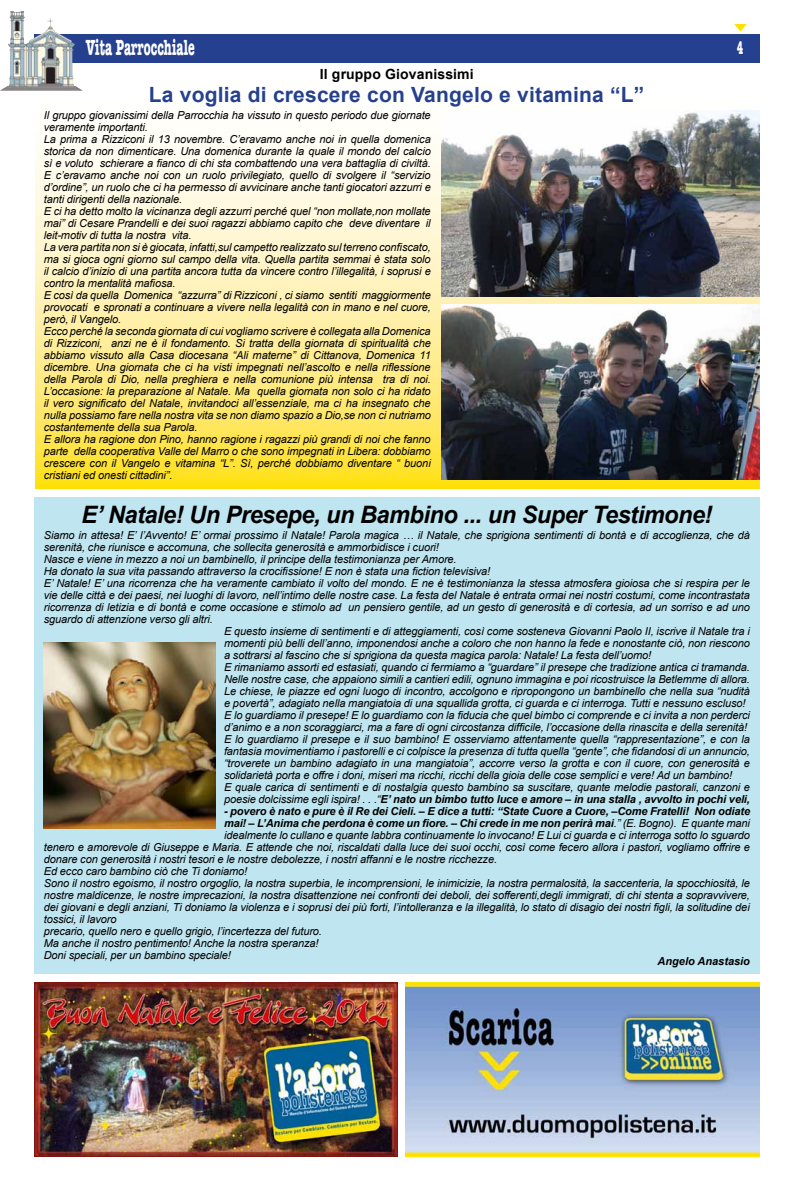
<style>
.page{position:relative;width:794px;height:1191px;background:#fff}
.page>*{position:absolute;margin:0;border:0;box-sizing:border-box;transform-origin:0 0}
.t1{font:italic 700 24px "Arial";letter-spacing:-.02em;color:#000}
.t2{font:700 21px "Arial";letter-spacing:.01em;color:#25418e}
.t3{font:700 14px "Arial";letter-spacing:.01em;color:#000}
.t4{font:12px "Bocci Text 13 Stch";letter-spacing:.05em;color:#fff}
.t5{font:italic 11px/12px "Arial";letter-spacing:-.01em;color:#000}
.t6{font:italic 700 11px "Arial";letter-spacing:-.01em;color:#000}
.t7{font:10px "Bocci Text 13 Stch";color:#fff}
.s1{font-weight:400}
</style>
<div class="page">
<svg style="left:35px;top:62px;width:725px;height:426px"></svg>
<div style="left:34px;top:497px;width:726px;height:477px;background:#bfe5f0"></div>
<div style="left:34px;top:34px;width:726px;height:28px;background:#25408f"></div>
<svg style="left:734px;top:24px;width:12px;height:8px"></svg>
<img style="left:0;top:11px;width:82px;height:80px">
<img style="left:405px;top:982px;width:355px;height:175px">
<img style="left:441px;top:111px;width:319px;height:185px">
<img style="left:441px;top:305px;width:319px;height:174px">
<img style="left:34px;top:982px;width:363px;height:175px">
<img style="left:44px;top:643px;width:171px;height:185px">
<p class="t4" style="left:86px;top:44px;width:110px">Vita Parrocchiale</p>
<p class="t3" style="left:320px;top:64px;width:155px">Il gruppo Giovanissimi</p>
<h2 class="t2" style="left:149px;top:80px;width:497px">La voglia di crescere con Vangelo e vitamina “L”</h2>
<p class="t5" style="left:44px;top:109px;width:388px">Il gruppo giovanissimi della Parrocchia ha vissuto in questo periodo due giornate veramente importanti.<br>La prima a Rizziconi il 13 novembre. C’eravamo anche noi in quella domenica storica da non dimenticare. Una domenica durante la quale il mondo del calcio sì e voluto schierare a fianco di chi sta combattendo una vera battaglia di civiltà.<br>E c’eravamo anche noi con un ruolo privilegiato, quello di svolgere il “servizio d’ordine”, un ruolo che ci ha permesso di avvicinare anche tanti giocatori azzurri e tanti dirigenti della nazionale.<br>E ci ha detto molto la vicinanza degli azzurri perché quel “non mollate,non mollate mai” di Cesare Prandelli e dei suoi ragazzi abbiamo capito che deve diventare il leit-motiv di tutta la nostra vita.<br>La vera partita non si è giocata, infatti,sul campetto realizzato sul terreno confiscato, ma si gioca ogni giorno sul campo della vita. Quella partita semmai è stata solo il calcio d’inizio di una partita ancora tutta da vincere contro l’illegalità, i soprusi e contro la mentalità mafiosa.<br>E così da quella Domenica “azzurra” di Rizziconi , ci siamo sentiti maggiormente provocati e spronati a continuare a vivere nella legalità con in mano e nel cuore, però, il Vangelo.<br>Ecco perché la seconda giornata di cui vogliamo scrivere è collegata alla Domenica di Rizziconi, anzi ne è il fondamento. Si tratta della giornata di spiritualità che abbiamo vissuto alla Casa diocesana “Ali materne” di Cittanova, Domenica 11 dicembre. Una giornata che ci ha visti impegnati nell’ascolto e nella riflessione della Parola di Dio, nella preghiera e nella comunione più intensa tra di noi.<br>L’occasione: la preparazione al Natale. Ma quella giornata non solo ci ha ridato il vero significato del Natale, invitandoci all’essenziale, ma ci ha insegnato che nulla possiamo fare nella nostra vita se non diamo spazio a Dio,se non ci nutriamo costantemente della sua Parola.<br>E allora ha ragione don Pino, hanno ragione i ragazzi più grandi di noi che fanno parte della cooperativa Valle del Marro o che sono impegnati in Libera: dobbiamo crescere con il Vangelo e vitamina “L”. Sì, perché dobbiamo diventare “ buoni cristiani ed onesti cittadini”.</p>
<p class="t7" style="left:737px;top:45px;width:8px">4</p>
<h1 class="t1" style="left:82px;top:498px;width:632px">E’ Natale! Un Presepe, un Bambino ... un Super Testimone!</h1>
<p class="t5" style="left:44px;top:529px;width:707px">Siamo in attesa! E’ l’Avvento! E’ ormai prossimo il Natale! Parola magica … il Natale, che sprigiona sentimenti di bontà e di accoglienza, che dà</p>
<p class="t5" style="left:44px;top:541px;width:397px">serenità, che riunisce e accomuna, che sollecita generosità e ammorbidisce i cuori!</p>
<p class="t5" style="left:44px;top:553px;width:414px">Nasce e viene in mezzo a noi un bambinello, il principe della testimonianza per Amore.</p>
<p class="t5" style="left:44px;top:565px;width:448px">Ha donato la sua vita passando attraverso la crocifissione! E non è stata una fiction televisiva!</p>
<p class="t5" style="left:44px;top:577px;width:707px">E’ Natale! E’ una ricorrenza che ha veramente cambiato il volto del mondo. E ne è testimonianza la stessa atmosfera gioiosa che si respira per le</p>
<p class="t5" style="left:44px;top:589px;width:707px">vie delle città e dei paesi, nei luoghi di lavoro, nell’intimo delle nostre case. La festa del Natale è entrata ormai nei nostri costumi, come incontrastata</p>
<p class="t5" style="left:44px;top:601px;width:707px">ricorrenza di letizia e di bontà e come occasione e stimolo ad un pensiero gentile, ad un gesto di generosità e di cortesia, ad un sorriso e ad uno</p>
<p class="t5" style="left:44px;top:613px;width:170px">sguardo di attenzione verso gli altri.</p>
<p class="t5" style="left:224px;top:625px;width:527px">E questo insieme di sentimenti e di atteggiamenti, così come sosteneva Giovanni Paolo II, iscrive il Natale tra i</p>
<p class="t5" style="left:224px;top:637px;width:527px">momenti più belli dell’anno, imponendosi anche a coloro che non hanno la fede e nonostante ciò, non riescono</p>
<p class="t5" style="left:224px;top:649px;width:429px">a sottrarsi al fascino che si sprigiona da questa magica parola: Natale! La festa dell’uomo!</p>
<p class="t5" style="left:224px;top:661px;width:527px">E rimaniamo assorti ed estasiati, quando ci fermiamo a “guardare” il presepe che tradizione antica ci tramanda.</p>
<p class="t5" style="left:224px;top:673px;width:527px">Nelle nostre case, che appaiono simili a cantieri edili, ognuno immagina e poi ricostruisce la Betlemme di allora.</p>
<p class="t5" style="left:224px;top:685px;width:527px">Le chiese, le piazze ed ogni luogo di incontro, accolgono e ripropongono un bambinello che nella sua “nudità</p>
<p class="t5" style="left:224px;top:697px;width:523px">e povertà”, adagiato nella mangiatoia di una squallida grotta, ci guarda e ci interroga. Tutti e nessuno escluso!</p>
<p class="t5" style="left:224px;top:709px;width:527px">E lo guardiamo il presepe! E lo guardiamo con la fiducia che quel bimbo ci comprende e ci invita a non perderci</p>
<p class="t5" style="left:224px;top:721px;width:525px">d’animo e a non scoraggiarci, ma a fare di ogni circostanza difficile, l’occasione della rinascita e della serenità!</p>
<p class="t5" style="left:224px;top:733px;width:527px">E lo guardiamo il presepe e il suo bambino! E osserviamo attentamente quella “rappresentazione”, e con la</p>
<p class="t5" style="left:224px;top:745px;width:527px">fantasia movimentiamo i pastorelli e ci colpisce la presenza di tutta quella “gente”, che fidandosi di un annuncio,</p>
<p class="t5" style="left:224px;top:757px;width:527px">“troverete un bambino adagiato in una mangiatoia”, accorre verso la grotta e con il cuore, con generosità e</p>
<p class="t5" style="left:224px;top:769px;width:510px">solidarietà porta e offre i doni, miseri ma ricchi, ricchi della gioia delle cose semplici e vere! Ad un bambino!</p>
<p class="t5" style="left:224px;top:781px;width:527px">E quale carica di sentimenti e di nostalgia questo bambino sa suscitare, quante melodie pastorali, canzoni e</p>
<p class="t6" style="left:224px;top:791px;width:527px"><span class="s1">poesie dolcissime egli ispira! . . .“</span>E’ nato un bimbo tutto luce e amore – in una stalla , avvolto in pochi veli,</p>
<p class="t6" style="left:224px;top:803px;width:527px">- povero è nato e pure è il Re dei Cieli. – E dice a tutti: “State Cuore a Cuore, –Come Fratelli! Non odiate</p>
<p class="t6" style="left:224px;top:815px;width:527px">mai! – L’Anima che perdona è come un fiore. – Chi crede in me non perirà mai<span class="s1">.” (E. Bogno). E quante mani</span></p>
<p class="t5" style="left:224px;top:829px;width:527px">idealmente lo cullano e quante labbra continuamente lo invocano! E Lui ci guarda e ci interroga sotto lo sguardo</p>
<p class="t5" style="left:44px;top:841px;width:707px">tenero e amorevole di Giuseppe e Maria. E attende che noi, riscaldati dalla luce dei suoi occhi, così come fecero allora i pastori, vogliamo offrire e</p>
<p class="t5" style="left:44px;top:853px;width:455px">donare con generosità i nostri tesori e le nostre debolezze, i nostri affanni e le nostre ricchezze.</p>
<p class="t5" style="left:44px;top:865px;width:205px">Ed ecco caro bambino ciò che Ti doniamo!</p>
<p class="t5" style="left:44px;top:877px;width:707px">Sono il nostro egoismo, il nostro orgoglio, la nostra superbia, le incomprensioni, le inimicizie, la nostra permalosità, la saccenteria, la spocchiosità, le</p>
<p class="t5" style="left:44px;top:889px;width:707px">nostre maldicenze, le nostre imprecazioni, la nostra disattenzione nei confronti dei deboli, dei sofferenti,degli immigrati, di chi stenta a sopravvivere,</p>
<p class="t5" style="left:44px;top:901px;width:707px">dei giovani e degli anziani, Ti doniamo la violenza e i soprusi dei più forti, l’intolleranza e la illegalità, lo stato di disagio dei nostri figli, la solitudine dei</p>
<p class="t5" style="left:44px;top:913px;width:74px">tossici, il lavoro</p>
<p class="t5" style="left:44px;top:925px;width:280px">precario, quello nero e quello grigio, l’incertezza del futuro.</p>
<p class="t5" style="left:44px;top:937px;width:276px">Ma anche il nostro pentimento! Anche la nostra speranza!</p>
<p class="t5" style="left:44px;top:949px;width:189px">Doni speciali, per un bambino speciale!</p>
<p class="t6" style="left:657px;top:954px;width:94px">Angelo Anastasio</p>
</div>
